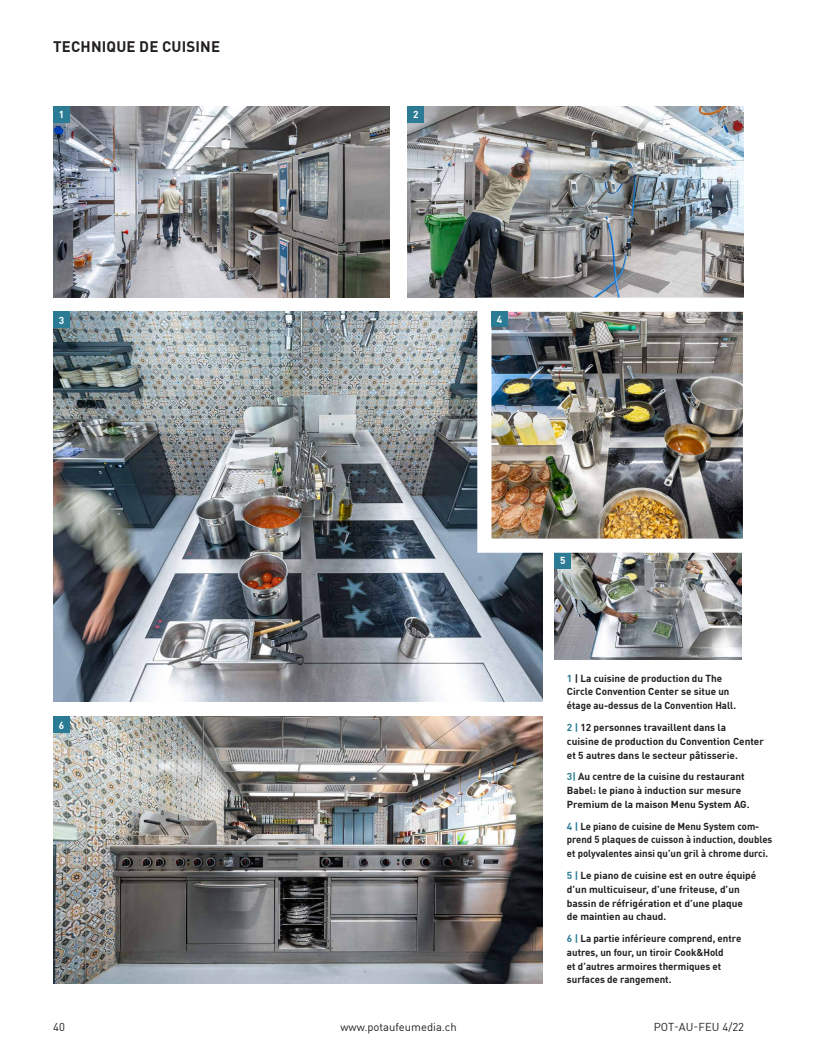
<style>
.page{position:relative;width:815px;height:1063px;background:#fff}
.page>*{position:absolute;margin:0;border:0;box-sizing:border-box;transform-origin:0 0}
.t1{font:700 15px "DINOT";letter-spacing:.01em;color:#231f20}
.t2{font:11.25px "DINOT";color:#231f20}
.t3{font:700 10px/13.8px "DINOT";color:#231f20}
.t4{font:700 10px/13.8px "DINOT";color:#231f20;scale:.95 1}
.t5{font:700 10px "DINOT";color:#fff}
.s1{color:#2c7b95}
</style>
<div class="page">
<img style="left:407px;top:106px;width:336px;height:192px">
<img style="left:53px;top:106px;width:337px;height:192px">
<div style="left:53px;top:106px;width:17px;height:16px;background:#2c7b95"></div>
<img style="left:53px;top:717px;width:489px;height:266px">
<div style="left:53px;top:717px;width:17px;height:16px;background:#2c7b95"></div>
<img style="left:555px;top:553px;width:186px;height:107px">
<div style="left:555px;top:552px;width:16px;height:17px;background:#2c7b95"></div>
<img style="left:53px;top:312px;width:489px;height:390px">
<div style="left:53px;top:312px;width:17px;height:16px;background:#2c7b95"></div>
<div style="left:407px;top:106px;width:17px;height:16px;background:#2c7b95"></div>
<img style="left:492px;top:313px;width:250px;height:225px">
<div style="left:477px;top:298px;width:280px;height:255px;border:14px solid #fff"></div>
<div style="left:491px;top:311px;width:17px;height:16px;background:#2c7b95"></div>
<h1 class="t1" style="left:53px;top:35px;width:168px">TECHNIQUE DE CUISINE</h1>
<p class="t5" style="left:59px;top:106px;width:7px">1</p>
<p class="t5" style="left:413px;top:106px;width:7px">2</p>
<p class="t5" style="left:59px;top:312px;width:7px">3</p>
<p class="t5" style="left:497px;top:312px;width:7px">4</p>
<p class="t5" style="left:560px;top:553px;width:7px">5</p>
<p class="t3" style="left:567px;top:670px;width:171px"><span class="s1">1</span> | La cuisine de production du The<br>Circle Convention Center se situe un étage au-dessus de la Convention Hall.</p>
<p class="t5" style="left:59px;top:717px;width:7px">6</p>
<p class="t3" style="left:567px;top:720px;width:198px"><span class="s1">2 |</span> 12 personnes travaillent dans la<br>cuisine de production du Convention Center et 5 autres dans le secteur pâtisserie.</p>
<p class="t3" style="left:567px;top:769px;width:184px"><span class="s1">3|</span> Au centre de la cuisine du restaurant<br>Babel: le piano à induction sur mesure<br>Premium de la maison Menu System AG.</p>
<p class="t4" style="left:567px;top:818px;width:218px"><span class="s1">4 |</span> Le piano de cuisine de Menu System com&shy;prend 5 plaques de cuisson à induction, doubles et polyvalentes ainsi qu’un gril à chrome durci.</p>
<p class="t3" style="left:567px;top:868px;width:191px"><span class="s1">5 |</span> Le piano de cuisine est en outre équipé d’un multicuiseur, d’une friteuse, d’un bassin de réfrigération et d’une plaque de maintien au chaud.</p>
<p class="t3" style="left:567px;top:931px;width:176px"><span class="s1">6 |</span> La partie inférieure comprend, entre autres, un four, un tiroir Cook&amp;Hold<br>et d’autres armoires thermiques et surfaces de rangement.</p>
<p class="t2" style="left:53px;top:1018px;width:13px">40</p>
<p class="t2" style="left:340px;top:1018px;width:118px">www.potaufeumedia.ch</p>
<p class="t2" style="left:654px;top:1018px;width:92px">POT-AU-FEU 4/22</p>
</div>
